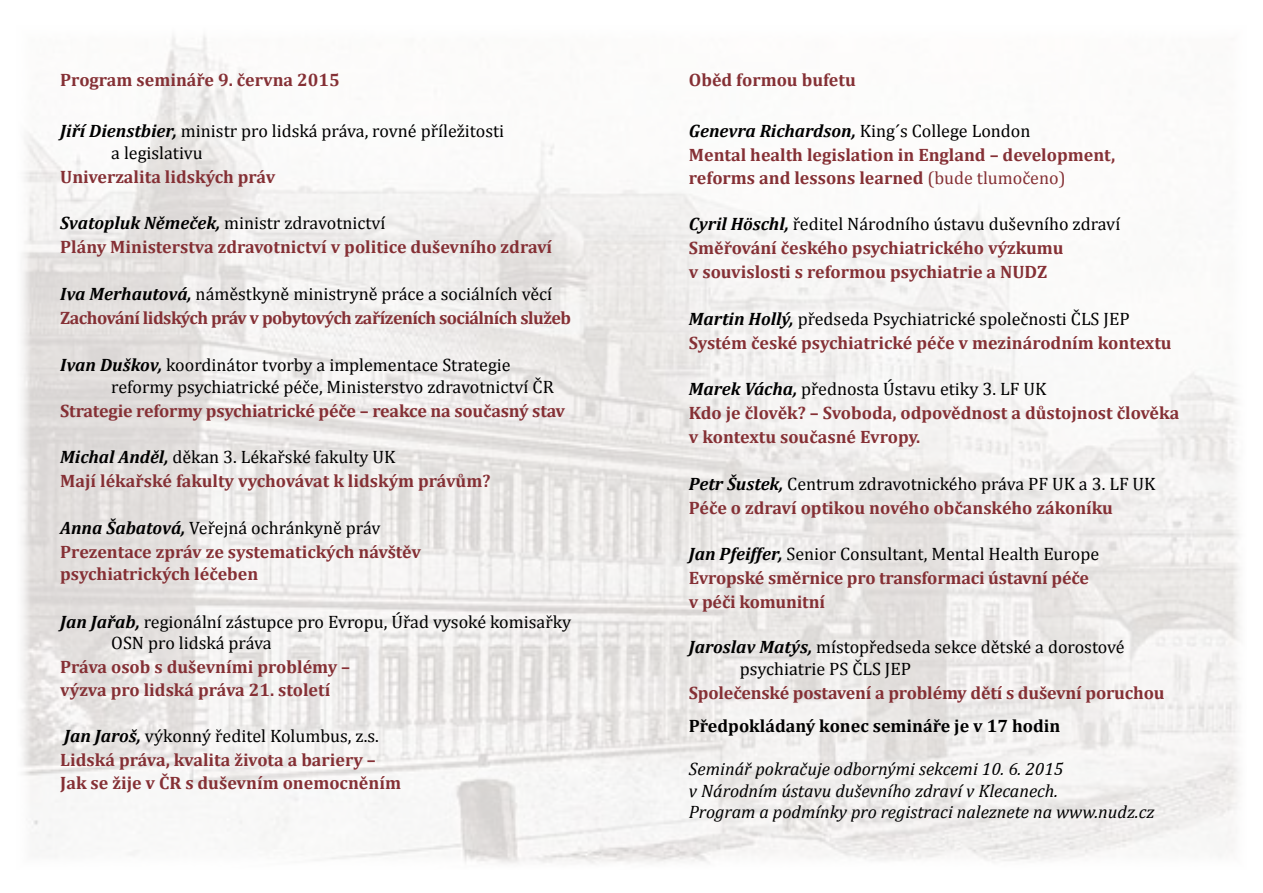
<style>
.page{position:relative;width:1263px;height:893px;background:#fff}
.page>*{position:absolute;margin:0;border:0;box-sizing:border-box;transform-origin:0 0}
.t1{font:700 18px/24px "Cambria";color:#853035}
.t2{font:18px/21.6px "Cambria";color:#000}
.t3{font:italic 18px/21.6px "Cambria";color:#000}
.t4{font:700 18px/24px "Cambria";letter-spacing:-.03em;color:#853035}
.t5{font:700 18px "Cambria";color:#000}
.s1{font-weight:700;font-style:italic}
.s2{font-style:italic;color:#000}
.s3{font-weight:400;color:#000}
.s4{font-weight:400}
</style>
<div class="page">
<img style="left:22px;top:35px;width:1218px;height:829px">
<p class="t1" style="left:60px;top:68px;width:281px">Program semináře 9. června 2015</p>
<p class="t2" style="left:111px;top:120px;width:394px;text-indent:-51px"><span class="s1">Jiří Dienstbier,</span> ministr pro lidská práva, rovné příležitosti a legislativu</p>
<p class="t1" style="left:60px;top:164px;width:217px">Univerzalita lidských práv</p>
<p class="t1" style="left:60px;top:211px;width:493px"><span class="s2">Svatopluk Němeček,</span> <span class="s3">ministr zdravotnictví<br></span>Plány Ministerstva zdravotnictví v politice duševního zdraví</p>
<p class="t4" style="left:60px;top:281px;width:512px"><span class="s2">Iva Merhautová,</span> <span class="s3">náměstkyně ministryně práce a sociálních věcí<br></span>Zachování lidských práv v pobytových zařízeních sociálních služeb</p>
<p class="t2" style="left:111px;top:354px;width:444px;text-indent:-51px"><span class="s1">Ivan Duškov,</span> koordinátor tvorby a implementace Strategie reformy psychiatrické péče, Ministerstvo zdravotnictví ČR</p>
<p class="t1" style="left:60px;top:398px;width:506px">Strategie reformy psychiatrické péče – reakce na současný stav</p>
<p class="t1" style="left:60px;top:445px;width:432px"><span class="s2">Michal Anděl,</span> <span class="s3">děkan 3. Lékařské fakulty UK<br></span>Mají lékařské fakulty vychovávat k lidským právům?</p>
<p class="t1" style="left:60px;top:515px;width:362px;line-height:23.2px"><span class="s2">Anna Šabatová,</span> <span class="s3">Veřejná ochránkyně práv<br></span>Prezentace zpráv ze systematických návštěv psychiatrických léčeben</p>
<p class="t2" style="left:111px;top:611px;width:461px;text-indent:-51px"><span class="s1">Jan Jařab,</span> regionální zástupce pro Evropu, Úřad vysoké komisařky<br>OSN pro lidská práva</p>
<p class="t1" style="left:60px;top:655px;width:291px;line-height:22.5px">Práva osob s duševními problémy – výzva pro lidská práva 21. století</p>
<p class="t1" style="left:60px;top:724px;width:342px;line-height:23.2px"><span class="s2">Jan Jaroš,</span> <span class="s3">výkonný ředitel Kolumbus, z.s.<br></span>Lidská práva, kvalita života a bariery –<br>Jak se žije v ČR s duševním onemocněním</p>
<p class="t1" style="left:689px;top:67px;width:168px">Oběd formou bufetu</p>
<p class="t1" style="left:689px;top:119px;width:428px;line-height:23.2px"><span class="s2">Genevra Richardson,</span> <span class="s3">King´s College London<br></span>Mental health legislation in England – development, reforms and lessons learned <span class="s4">(bude tlumočeno)</span></p>
<p class="t1" style="left:689px;top:211px;width:433px"><span class="s2">Cyril Höschl,</span> <span class="s3">ředitel Národního ústavu duševního zdraví<br></span>Směřování českého psychiatrického výzkumu<br>v souvislosti s reformou psychiatrie a NUDZ</p>
<p class="t1" style="left:689px;top:306px;width:484px"><span class="s2">Martin Hollý,</span> <span class="s3">předseda Psychiatrické společnosti ČLS JEP<br></span>Systém české psychiatrické péče v mezinárodním kontextu</p>
<p class="t1" style="left:689px;top:376px;width:492px"><span class="s2">Marek Vácha,</span> <span class="s3">přednosta Ústavu etiky 3. LF UK<br></span>Kdo je člověk? – Svoboda, odpovědnost a důstojnost člověka v kontextu současné Evropy.</p>
<p class="t1" style="left:689px;top:471px;width:468px"><span class="s2">Petr Šustek,</span> <span class="s3">Centrum zdravotnického práva PF UK a 3. LF UK<br></span>Péče o zdraví optikou nového občanského zákoníku</p>
<p class="t1" style="left:689px;top:541px;width:412px"><span class="s2">Jan Pfeiffer,</span> <span class="s3">Senior Consultant, Mental Health Europe<br></span>Evropské směrnice pro transformaci ústavní péče v péči komunitní</p>
<p class="t2" style="left:740px;top:636px;width:386px;text-indent:-51px"><span class="s1">Jaroslav Matýs,</span> místopředseda sekce dětské a dorostové psychiatrie PS ČLS JEP</p>
<p class="t1" style="left:689px;top:680px;width:477px">Společenské postavení a problémy dětí s duševní poruchou</p>
<p class="t5" style="left:689px;top:713px;width:373px">Předpokládaný konec semináře je v 17 hodin</p>
<p class="t3" style="left:689px;top:757px;width:467px">Seminář pokračuje odbornými sekcemi 10. 6. 2015<br>v Národním ústavu duševního zdraví v Klecanech.<br>Program a podmínky pro registraci naleznete na www.nudz.cz</p>
</div>
